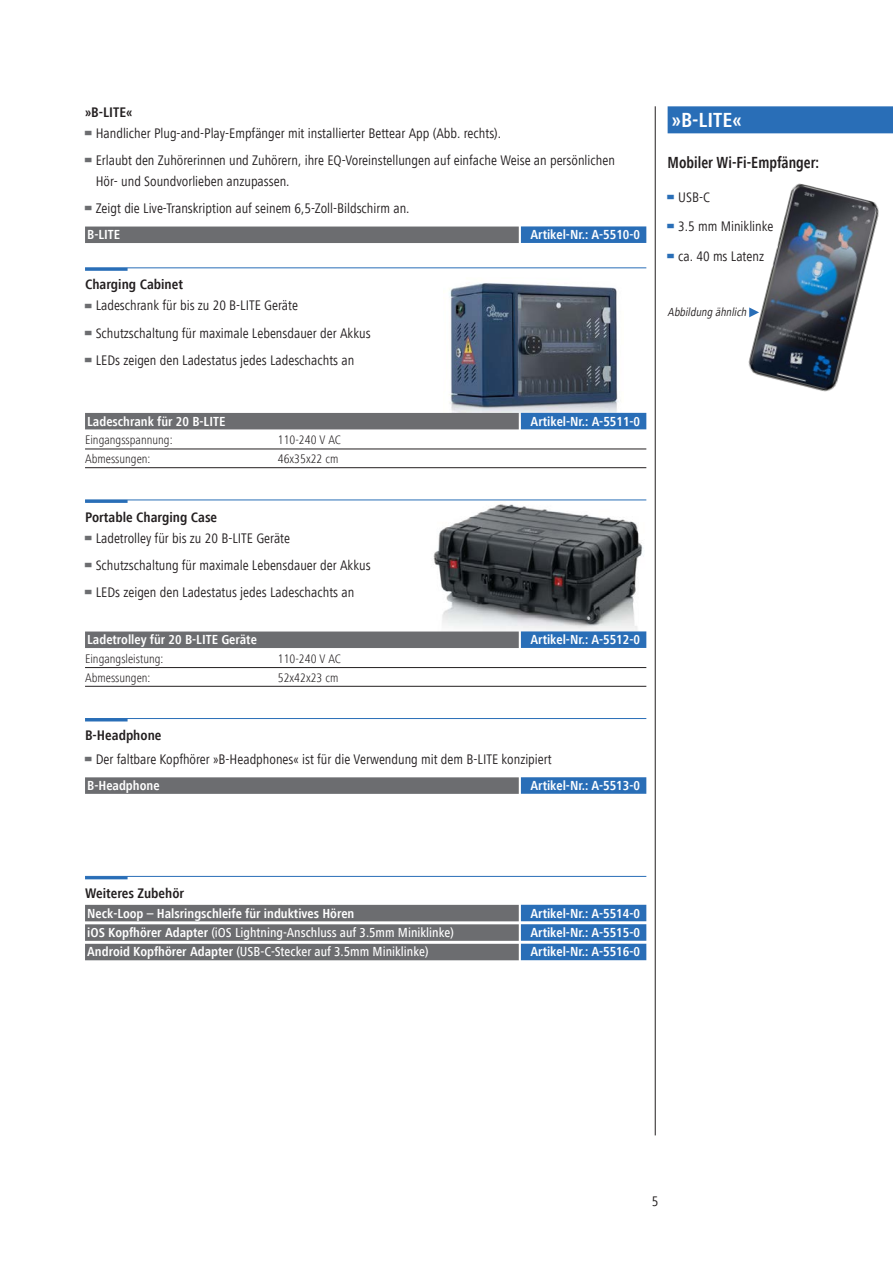
<style>
.page{position:relative;width:893px;height:1263px;background:#fff}
.page>*{position:absolute;margin:0;border:0;box-sizing:border-box;transform-origin:0 0}
.Produktbezeichnung_libü{font:700 condensed 21px "Frutiger Next LT";color:#fff}
.Titel_1_libü{font:700 condensed 16.5px "Frutiger Next LT";color:#231f20;scale:.9 1}
.t1{font:condensed 14.25px/21px "Frutiger Next LT";color:#231f20}
.Fließtitel_mit_Linie_oben{font:700 condensed 14.25px "Frutiger Next LT";color:#231f20}
.Fließ-Titel{font:700 condensed 14.25px "Frutiger Next LT";color:#231f20}
.Technische_Daten_Titel{font:700 condensed 13.5px "Frutiger Next LT";color:#fff}
.Technische_Daten_Titel-2{font:500 condensed 13.5px "Frutiger Next LT";color:#fff}
.Technische_Daten{font:300 condensed 12.75px "Frutiger Next LT";color:#231f20}
.Fußnote{font:italic condensed 12px "Frutiger Next LT";color:#231f20}
.s1{font-weight:700}
</style>
<div class="page">
<img style="left:425px;top:504px;width:222px;height:165px">
<img style="left:443px;top:283px;width:180px;height:147px">
<img style="left:748px;top:183px;width:131px;height:209px">
<hr style="left:655px;top:106px;width:1px;height:1029px;background:#231f20">
<div style="left:85px;top:227px;width:434px;height:16px;background:#6c6d70"></div>
<div style="left:521px;top:226px;width:125px;height:17px;background:#296eb7"></div>
<div style="left:668px;top:106px;width:225px;height:27px;background:#296eb7"></div>
<hr style="left:85px;top:267px;width:561px;height:1px;background:#296eb7">
<hr style="left:85px;top:268px;width:43px;height:3px;background:#296eb7">
<div style="left:85px;top:413px;width:434px;height:16px;background:#6c6d70"></div>
<div style="left:521px;top:413px;width:125px;height:16px;background:#296eb7"></div>
<hr style="left:85px;top:449px;width:561px;height:1px;background:#231f20">
<hr style="left:85px;top:467px;width:561px;height:1px;background:#231f20">
<hr style="left:85px;top:500px;width:561px;height:1px;background:#296eb7">
<hr style="left:85px;top:500px;width:43px;height:3px;background:#296eb7">
<div style="left:85px;top:631px;width:434px;height:17px;background:#6c6d70"></div>
<div style="left:521px;top:631px;width:125px;height:17px;background:#296eb7"></div>
<hr style="left:85px;top:667px;width:561px;height:1px;background:#231f20">
<hr style="left:85px;top:686px;width:561px;height:1px;background:#231f20">
<hr style="left:85px;top:718px;width:561px;height:1px;background:#296eb7">
<hr style="left:85px;top:718px;width:43px;height:3px;background:#296eb7">
<div style="left:85px;top:777px;width:434px;height:17px;background:#6c6d70"></div>
<div style="left:521px;top:777px;width:125px;height:17px;background:#296eb7"></div>
<hr style="left:85px;top:876px;width:561px;height:1px;background:#296eb7">
<hr style="left:85px;top:876px;width:43px;height:3px;background:#296eb7">
<div style="left:85px;top:905px;width:434px;height:16px;background:#6c6d70"></div>
<div style="left:521px;top:905px;width:125px;height:16px;background:#296eb7"></div>
<div style="left:85px;top:924px;width:434px;height:17px;background:#6c6d70"></div>
<div style="left:521px;top:924px;width:125px;height:17px;background:#296eb7"></div>
<div style="left:85px;top:944px;width:434px;height:16px;background:#6c6d70"></div>
<div style="left:521px;top:944px;width:125px;height:16px;background:#296eb7"></div>
<svg style="left:749px;top:307px;width:10px;height:10px"></svg>
<p class="Fließ-Titel" style="left:85px;top:104px;width:49px">»B-LITE«</p>
<p class="t1" style="left:85px;top:122px;width:418px"><sup>▄</sup> Handlicher Plug-and-Play-Empfänger mit installierter Bettear App (Abb. rechts).</p>
<p class="t1" style="left:96px;top:150px;width:521px;text-indent:-11px"><sup>▄</sup> Erlaubt den Zuhörerinnen und Zuhörern, ihre EQ-Voreinstellungen auf einfache Weise an persönlichen<br>Hör- und Soundvorlieben anzupassen.</p>
<p class="t1" style="left:85px;top:198px;width:326px"><sup>▄</sup> Zeigt die Live-Transkription auf seinem 6,5-Zoll-Bildschirm an.</p>
<p class="Technische_Daten_Titel" style="left:87px;top:227px;width:35px">B-LITE</p>
<p class="Technische_Daten_Titel" style="left:530px;top:227px;width:111px">Artikel-Nr.: A-5510-0</p>
<p class="Fließtitel_mit_Linie_oben" style="left:85px;top:277px;width:100px">Charging Cabinet</p>
<p class="t1" style="left:85px;top:295px;width:215px"><sup>▄</sup> Ladeschrank für bis zu 20 B-LITE Geräte</p>
<p class="t1" style="left:85px;top:323px;width:287px"><sup>▄</sup> Schutzschaltung für maximale Lebensdauer der Akkus</p>
<p class="t1" style="left:85px;top:350px;width:271px"><sup>▄</sup> LEDs zeigen den Ladestatus jedes Ladeschachts an</p>
<p class="Technische_Daten_Titel" style="left:87px;top:414px;width:140px">Ladeschrank für 20 B-LITE</p>
<p class="Technische_Daten_Titel" style="left:531px;top:414px;width:111px">Artikel-Nr.: A-5511-0</p>
<p class="Technische_Daten" style="left:85px;top:433px;width:89px">Eingangsspannung:</p>
<p class="Technische_Daten" style="left:278px;top:433px;width:64px">110-240 V AC</p>
<p class="Technische_Daten" style="left:85px;top:452px;width:67px">Abmessungen:</p>
<p class="Technische_Daten" style="left:278px;top:452px;width:62px">46x35x22 cm</p>
<p class="Fließtitel_mit_Linie_oben" style="left:85px;top:509px;width:134px">Portable Charging Case</p>
<p class="t1" style="left:85px;top:527px;width:207px"><sup>▄</sup> Ladetrolley für bis zu 20 B-LITE Geräte</p>
<p class="t1" style="left:85px;top:555px;width:287px"><sup>▄</sup> Schutzschaltung für maximale Lebensdauer der Akkus</p>
<p class="t1" style="left:85px;top:582px;width:271px"><sup>▄</sup> LEDs zeigen den Ladestatus jedes Ladeschachts an</p>
<p class="Technische_Daten_Titel" style="left:87px;top:632px;width:171px">Ladetrolley für 20 B-LITE Geräte</p>
<p class="Technische_Daten_Titel" style="left:530px;top:632px;width:111px">Artikel-Nr.: A-5512-0</p>
<p class="Technische_Daten" style="left:85px;top:652px;width:80px">Eingangsleistung:</p>
<p class="Technische_Daten" style="left:278px;top:652px;width:64px">110-240 V AC</p>
<p class="Technische_Daten" style="left:85px;top:670px;width:67px">Abmessungen:</p>
<p class="Technische_Daten" style="left:278px;top:670px;width:62px">52x42x23 cm</p>
<p class="Fließtitel_mit_Linie_oben" style="left:85px;top:727px;width:78px">B-Headphone</p>
<p class="t1" style="left:85px;top:749px;width:468px"><sup>▄</sup> Der faltbare Kopfhörer »B-Headphones« ist für die Verwendung mit dem B-LITE konzipiert</p>
<p class="Technische_Daten_Titel" style="left:87px;top:778px;width:74px">B-Headphone</p>
<p class="Technische_Daten_Titel" style="left:530px;top:778px;width:111px">Artikel-Nr.: A-5513-0</p>
<p class="Produktbezeichnung_libü" style="left:672px;top:108px;width:71px">»B-LITE«</p>
<p class="Titel_1_libü" style="left:668px;top:153px;width:170px">Mobiler Wi-Fi-Empfänger:</p>
<p class="t1" style="left:668px;top:186px;width:44px"><sup>▄</sup> USB-C</p>
<p class="t1" style="left:668px;top:216px;width:107px"><sup>▄</sup> 3.5 mm Miniklinke</p>
<p class="t1" style="left:668px;top:245px;width:98px"><sup>▄</sup> ca. 40 ms Latenz</p>
<p class="Fußnote" style="left:668px;top:306px;width:83px">Abbildung ähnlich</p>
<p class="Fließtitel_mit_Linie_oben" style="left:85px;top:885px;width:101px">Weiteres Zubehör</p>
<p class="Technische_Daten_Titel" style="left:87px;top:905px;width:269px">Neck-Loop – Halsringschleife für induktives Hören</p>
<p class="Technische_Daten_Titel" style="left:530px;top:905px;width:111px">Artikel-Nr.: A-5514-0</p>
<p class="Technische_Daten_Titel-2" style="left:87px;top:925px;width:368px"><span class="s1">iOS Kopfhörer Adapter</span> (iOS Lightning-Anschluss auf 3.5mm Miniklinke)</p>
<p class="Technische_Daten_Titel" style="left:530px;top:925px;width:111px">Artikel-Nr.: A-5515-0</p>
<p class="Technische_Daten_Titel-2" style="left:87px;top:944px;width:343px"><span class="s1">Android Kopfhörer Adapter</span> (USB-C-Stecker auf 3.5mm Miniklinke)</p>
<p class="Technische_Daten_Titel" style="left:530px;top:944px;width:111px">Artikel-Nr.: A-5516-0</p>
<p class="t1" style="left:652px;top:1190px;width:8px">5</p>
</div>
